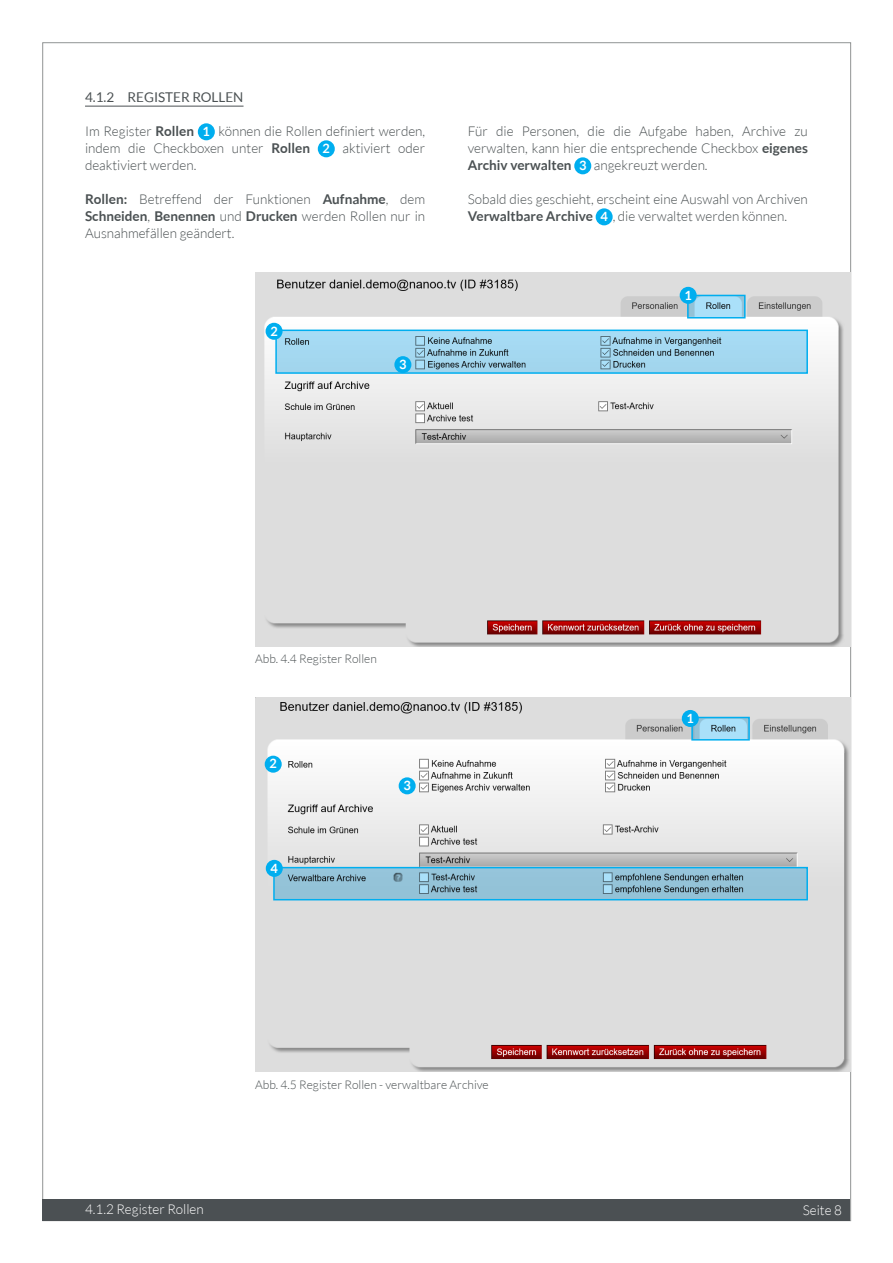
<style>
.page{position:relative;width:893px;height:1263px;background:#fff}
.page>*{position:absolute;margin:0;border:0;box-sizing:border-box;transform-origin:0 0}
.Standard_Text{font:300 13.5px/17px "Lato";color:#4b5153}
.Footer_Kapitel{font:300 13.5px "Lato";color:#fff}
.t1{font:13.5px "Lato";color:#4b5153}
.t2{font:700 12.75px "Lato";color:#fff}
.Standard_Abbildung{font:300 12px "Lato";color:#4b5153}
.s1{font-weight:700}
.s2{font-weight:700;font-size:12.75px;color:#fff}
</style>
<div class="page">
<div style="left:43px;top:1199px;width:807px;height:21px;background:#4b5053"></div>
<img style="left:255px;top:272px;width:595px;height:374px">
<svg style="left:690px;top:298px;width:53px;height:17px"></svg>
<div style="left:687px;top:295px;width:59px;height:23px;border:2px solid #00aeef"></div>
<div style="left:680px;top:287px;width:17px;height:17px;background:#00aeef;border-radius:50%"></div>
<img style="left:255px;top:697px;width:595px;height:374px">
<svg style="left:694px;top:720px;width:53px;height:17px"></svg>
<div style="left:691px;top:717px;width:59px;height:23px;border:2px solid #00aeef"></div>
<div style="left:682px;top:710px;width:17px;height:17px;background:#00aeef;border-radius:50%"></div>
<div style="left:399px;top:777px;width:17px;height:17px;background:#00aeef;border-radius:50%"></div>
<svg style="left:276px;top:870px;width:529px;height:27px;background:#8ab6cb"></svg>
<div style="left:273px;top:867px;width:535px;height:33px;border:2px solid #00aeef"></div>
<div style="left:266px;top:860px;width:17px;height:17px;background:#00aeef;border-radius:50%"></div>
<svg style="left:278px;top:333px;width:527px;height:38px;background:#9acbe2"></svg>
<div style="left:275px;top:330px;width:533px;height:44px;border:2px solid #00aeef"></div>
<div style="left:266px;top:323px;width:17px;height:17px;background:#00aeef;border-radius:50%"></div>
<div style="left:394px;top:356px;width:17px;height:17px;background:#00aeef;border-radius:50%"></div>
<div style="left:265px;top:756px;width:17px;height:17px;background:#00aeef;border-radius:50%"></div>
<hr style="left:85px;top:106px;width:158px;height:1px;background:#4b5153">
<div style="left:198px;top:123px;width:17px;height:17px;background:#00aeef;border-radius:50%"></div>
<div style="left:318px;top:140px;width:17px;height:17px;background:#00aeef;border-radius:50%"></div>
<div style="left:574px;top:157px;width:17px;height:17px;background:#00aeef;border-radius:50%"></div>
<div style="left:596px;top:208px;width:17px;height:17px;background:#00aeef;border-radius:50%"></div>
<p class="t1" style="left:85px;top:90px;width:160px">4.1.2 REGISTER ROLLEN</p>
<p class="Standard_Text" style="left:85px;top:123px;width:111px">Im Register <span class="s1">Rollen</span></p>
<p class="t2" style="left:203px;top:124px;width:9px">1</p>
<p class="Standard_Text" style="left:85px;top:123px;width:342px;text-indent:133px">können die Rollen definiert werden, indem die Checkboxen unter <span class="s1">Rollen</span></p>
<p class="t2" style="left:323px;top:141px;width:9px">2</p>
<p class="Standard_Text" style="left:342px;top:140px;width:84px">aktiviert oder</p>
<p class="Standard_Text" style="left:85px;top:157px;width:113px">deaktiviert werden.</p>
<p class="Standard_Text" style="left:85px;top:191px;width:342px;text-align:justify"><span class="s1">Rollen:</span> Betreffend der Funktionen <span class="s1">Aufnahme</span>, dem <span class="s1">Schneiden</span>, <span class="s1">Benennen</span> und <span class="s1">Drucken</span> werden Rollen nur in Ausnahmefällen geändert.</p>
<p class="t2" style="left:270px;top:324px;width:9px">2</p>
<p class="t2" style="left:399px;top:357px;width:9px">3</p>
<p class="Standard_Text" style="left:468px;top:123px;width:342px;text-align:justify">Für die Personen, die die Aufgabe haben, Archive zu verwalten, kann hier die entsprechende Checkbox <span class="s1">eigenes Archiv verwalten</span></p>
<p class="t2" style="left:579px;top:158px;width:9px">3</p>
<p class="Standard_Text" style="left:594px;top:157px;width:115px">angekreuzt werden.</p>
<p class="Standard_Text" style="left:468px;top:191px;width:342px">Sobald dies geschieht, erscheint eine Auswahl von Archiven<br><span class="s1">Verwaltbare Archive</span></p>
<p class="Standard_Text" style="left:600px;top:208px;width:188px"><span class="s2">4</span> , die verwaltet werden können.</p>
<p class="t2" style="left:684px;top:288px;width:9px">1</p>
<p class="Standard_Abbildung" style="left:255px;top:653px;width:123px">Abb. 4.4 Register Rollen</p>
<p class="t2" style="left:269px;top:756px;width:9px">2</p>
<p class="t2" style="left:271px;top:861px;width:9px">4</p>
<p class="t2" style="left:403px;top:778px;width:9px">3</p>
<p class="t2" style="left:687px;top:711px;width:9px">1</p>
<p class="Standard_Abbildung" style="left:255px;top:1078px;width:235px">Abb. 4.5 Register Rollen - verwaltbare Archive</p>
<p class="Footer_Kapitel" style="left:85px;top:1202px;width:120px">4.1.2 Register Rollen</p>
<p class="Footer_Kapitel" style="left:803px;top:1203px;width:41px">Seite 8</p>
</div>
